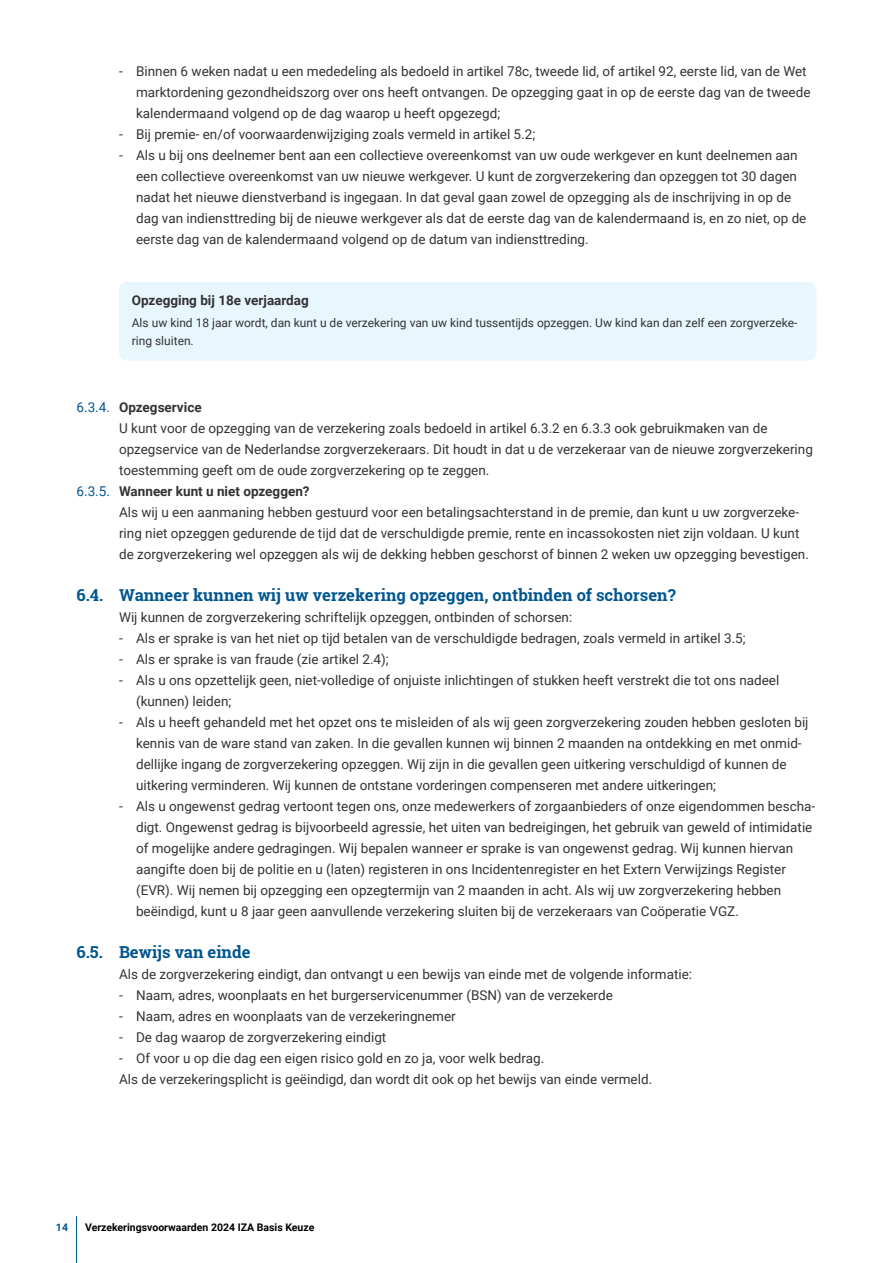
<style>
.page{position:relative;width:893px;height:1263px;background:#fff}
.page>*{position:absolute;margin:0;border:0;box-sizing:border-box;transform-origin:0 0}
.H3_kop_nummer{font:700 16.5px "Roboto Slab";color:#005690}
.t1{font:13.5px/21px "Roboto";color:#333334}
._0_plat_inspring_10m{font:13.5px/21px "Roboto";color:#333}
.kader_boven{font:700 13.5px "Roboto";color:#333334}
.kader_onder{font:12px/18px "Roboto";color:#333334}
.t2{font:700 10.5px "Roboto";color:#000}
.t3{font:700 10.5px "Roboto";color:#005690}
.s1{font-weight:400;color:#005690}
.s2{font-family:"Roboto Regular 2"}
</style>
<div class="page">
<hr style="left:76px;top:1216px;width:1px;height:47px;background:#005690">
<div style="left:119px;top:282px;width:697px;height:79px;background:#e8f6fe"></div>
<p class="t1" style="left:136px;top:60px;width:676px;text-indent:-17px">- Binnen 6 weken nadat u een mededeling als bedoeld in artikel 78c, tweede lid, of artikel 92, eerste lid, van de Wet marktordening gezondheidszorg over ons heeft ontvangen. De opzegging gaat in op de eerste dag van de tweede kalendermaand volgend op de dag waarop u heeft opgezegd;</p>
<p class="t1" style="left:119px;top:123px;width:418px">- Bij premie- en/of voorwaardenwijziging zoals vermeld in artikel 5.2;</p>
<p class="t1" style="left:136px;top:144px;width:672px;text-indent:-17px">- Als u bij ons deelnemer bent aan een collectieve overeenkomst van uw oude werkgever en kunt deelnemen aan een collectieve overeenkomst van uw nieuwe werkgever. U kunt de zorgverzekering dan opzeggen tot 30 dagen nadat het nieuwe dienstverband is ingegaan. In dat geval gaan zowel de opzegging als de inschrijving in op de dag van indiensttreding bij de nieuwe werkgever als dat de eerste dag van de kalendermaand is, en zo niet, op de eerste dag van de kalendermaand volgend op de datum van indiensttreding.</p>
<p class="kader_boven" style="left:132px;top:290px;width:178px">Opzegging bij 18e verjaardag</p>
<p class="kader_onder" style="left:132px;top:313px;width:667px">Als uw kind 18 jaar wordt, dan kunt u de verzekering van uw kind tussentijds opzeggen. Uw kind kan dan zelf een zorgverzeke&shy;ring sluiten.</p>
<p class="kader_boven" style="left:77px;top:398px;width:127px"><span class="s1">6.3.4.</span> Opzegservice</p>
<p class="_0_plat_inspring_10m" style="left:119px;top:417px;width:695px">U kunt voor de opzegging van de verzekering zoals bedoeld in artikel 6.3.2 en 6.3.3 ook gebruikmaken van de opzegservice van de Nederlandse zorgverzekeraars. Dit houdt in dat u de verzekeraar van de nieuwe zorgverzekering toestemming geeft om de oude zorgverzekering op te zeggen.</p>
<p class="kader_boven" style="left:77px;top:482px;width:235px"><span class="s1">6.3.5.</span> Wanneer kunt u niet opzeggen?</p>
<p class="_0_plat_inspring_10m" style="left:119px;top:501px;width:691px">Als wij u een aanmaning hebben gestuurd voor een betalingsachterstand in de premie, dan kunt u uw zorgverzeke&shy;ring niet opzeggen gedurende de tijd dat de verschuldigde premie, rente en incassokosten niet zijn voldaan. U kunt <span class="s2">de zorgverzekering wel opzeggen als wij de dekking hebben geschorst of binnen 2 weken uw opzegging bevestigen.</span></p>
<h3 class="H3_kop_nummer" style="left:77px;top:584px;width:601px">6.4. Wanneer kunnen wij uw verzekering opzeggen, ontbinden of schorsen?</h3>
<p class="_0_plat_inspring_10m" style="left:119px;top:606px;width:455px">Wij kunnen de zorgverzekering schriftelijk opzeggen, ontbinden of schorsen:</p>
<p class="t1" style="left:119px;top:627px;width:628px">- Als er sprake is van het niet op tijd betalen van de verschuldigde bedragen, zoals vermeld in artikel 3.5;</p>
<p class="t1" style="left:119px;top:648px;width:271px">- Als er sprake is van fraude (zie artikel 2.4);</p>
<p class="t1" style="left:136px;top:669px;width:645px;text-indent:-17px">- Als u ons opzettelijk geen, niet-volledige of onjuiste inlichtingen of stukken heeft verstrekt die tot ons nadeel (kunnen) leiden;</p>
<p class="t1" style="left:136px;top:711px;width:674px;text-indent:-17px">- Als u heeft gehandeld met het opzet ons te misleiden of als wij geen zorgverzekering zouden hebben gesloten bij kennis van de ware stand van zaken. In die gevallen kunnen wij binnen 2 maanden na ontdekking en met onmid&shy;dellijke ingang de zorgverzekering opzeggen. Wij zijn in die gevallen geen uitkering verschuldigd of kunnen de uitkering verminderen. Wij kunnen de ontstane vorderingen compenseren met andere uitkeringen;</p>
<p class="t1" style="left:136px;top:795px;width:681px;text-indent:-17px">- Als u ongewenst gedrag vertoont tegen ons, onze medewerkers of zorgaanbieders of onze eigendommen bescha&shy;digt. Ongewenst gedrag is bijvoorbeeld agressie, het uiten van bedreigingen, het gebruik van geweld of intimidatie of mogelijke andere gedragingen. Wij bepalen wanneer er sprake is van ongewenst gedrag. Wij kunnen hiervan aangifte doen bij de politie en u (laten) registeren in ons Incidentenregister en het Extern Verwijzings Register (EVR). Wij nemen bij opzegging een opzegtermijn van 2 maanden in acht. Als wij uw zorgverzekering hebben beëindigd, kunt u 8 jaar geen aanvullende verzekering sluiten bij de verzekeraars van Coöperatie VGZ.</p>
<h3 class="H3_kop_nummer" style="left:77px;top:941px;width:176px">6.5. Bewijs van einde</h3>
<p class="_0_plat_inspring_10m" style="left:119px;top:963px;width:575px">Als de zorgverzekering eindigt, dan ontvangt u een bewijs van einde met de volgende informatie:</p>
<p class="t1" style="left:119px;top:984px;width:495px">- Naam, adres, woonplaats en het burgerservicenummer (BSN) van de verzekerde</p>
<p class="t1" style="left:119px;top:1005px;width:338px">- Naam, adres en woonplaats van de verzekeringnemer</p>
<p class="t1" style="left:119px;top:1026px;width:269px">- De dag waarop de zorgverzekering eindigt</p>
<p class="t1" style="left:119px;top:1047px;width:427px">- Of voor u op die dag een eigen risico gold en zo ja, voor welk bedrag.</p>
<p class="_0_plat_inspring_10m" style="left:119px;top:1068px;width:535px">Als de verzekeringsplicht is geëindigd, dan wordt dit ook op het bewijs van einde vermeld.</p>
<p class="t3" style="left:56px;top:1220px;width:14px">14</p>
<p class="t2" style="left:85px;top:1220px;width:231px">Verzekeringsvoorwaarden 2024 IZA Basis Keuze</p>
</div>
